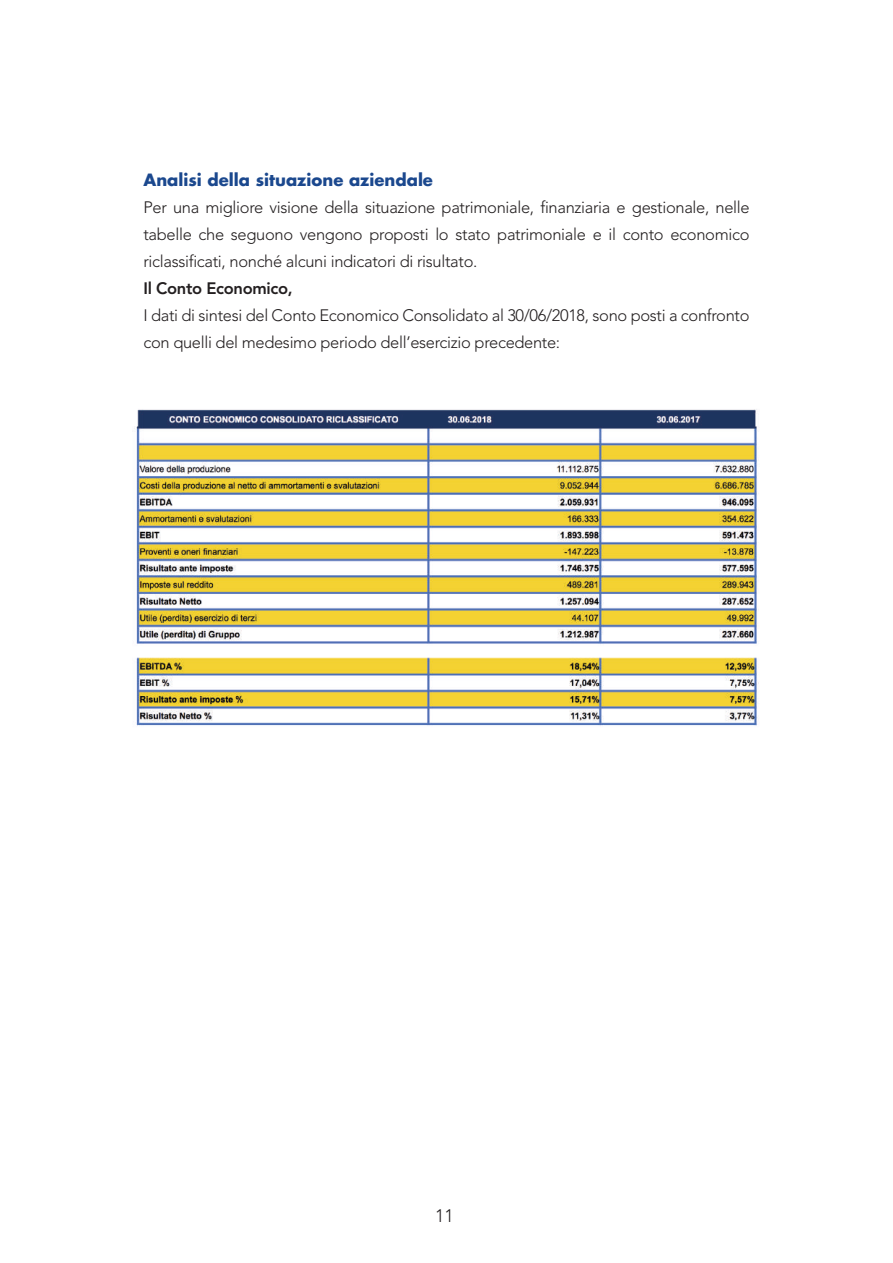
<style>
.page{position:relative;width:893px;height:1263px;background:#fff}
.page>*{position:absolute;margin:0;border:0;box-sizing:border-box;transform-origin:0 0}
.t1{font:300 18px "Avenir LT Std";color:#231f20}
.t2{font:300 16.5px/27px "Avenir LT Std";letter-spacing:-.02em;color:#231f20;text-align:justify}
.t3{font:700 16.5px "Futura";color:#1b488e}
.t4{font:800 16.5px "Avenir LT Std";letter-spacing:-.02em;color:#231f20}
</style>
<div class="page">
<img style="left:439px;top:409px;width:320px;height:317px">
<img style="left:134px;top:409px;width:305px;height:317px">
<p class="t3" style="left:143px;top:169px;width:291px">Analisi della situazione aziendale</p>
<p class="t2" style="left:143px;top:194px;width:608px">Per una migliore visione della situazione patrimoniale, finanziaria e gestionale, nelle tabelle che seguono vengono proposti lo stato patrimoniale e il conto economico riclassificati, nonché alcuni indicatori di risultato.</p>
<p class="t4" style="left:143px;top:279px;width:151px">Il Conto Economico,</p>
<p class="t2" style="left:143px;top:302px;width:608px">I dati di sintesi del Conto Economico Consolidato al 30/06/2018, sono posti a confronto con quelli del medesimo periodo dell’esercizio precedente:</p>
<p class="t1" style="left:435px;top:1205px;width:20px">11</p>
</div>
